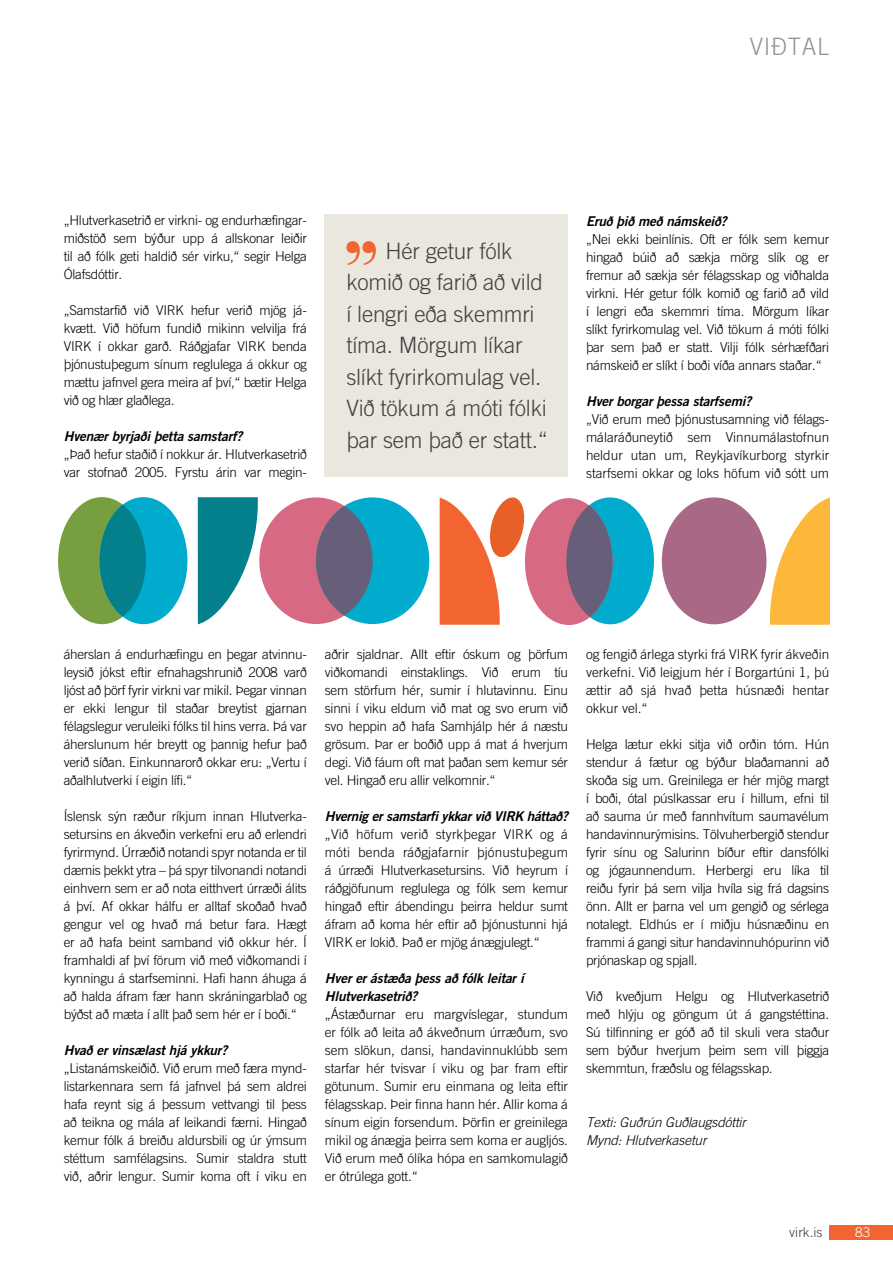
<style>
.page{position:relative;width:893px;height:1263px;background:#fff}
.page>*{position:absolute;margin:0;border:0;box-sizing:border-box;transform-origin:0 0}
.t1{font:300 24px "Trade Gothic";letter-spacing:.025em;color:#939598}
.t2{font:300 22.5px/31.5px "Trade Gothic";letter-spacing:-.01em;color:#414042}
.t3{font:300 13.5px/18px "Trade Gothic";letter-spacing:-.02em;color:#000;text-align:justify}
.t4{font:italic 13.5px/18px "Trade Gothic Bold Two";letter-spacing:-.01em;color:#000}
.t5{font:italic 300 13.5px/18px "Trade Gothic";letter-spacing:-.01em;color:#000}
.t6{font:300 13.5px "Trade Gothic";letter-spacing:.005em;color:#414042}
.t7{font:300 13.5px "Trade Gothic";color:#fff}
</style>
<div class="page">
<div style="left:325px;top:214px;width:243px;height:263px;background:#e9e7de"></div>
<svg style="left:346px;top:241px;width:30px;height:24px"></svg>
<div style="left:566px;top:497px;width:88px;height:127px;background:#00abcd;border-radius:50%"></div>
<div style="left:525px;top:498px;width:88px;height:127px;background:#d76a82;border-radius:50%"></div>
<div style="left:662px;top:497px;width:104px;height:127px;background:#a96886;border-radius:50%"></div>
<svg style="left:770px;top:498px;width:60px;height:127px"></svg>
<svg style="left:440px;top:497px;width:87px;height:128px"></svg>
<div style="left:566px;top:505px;width:47px;height:112px;background:#675f79;border-radius:50%"></div>
<svg style="left:198px;top:497px;width:63px;height:127px"></svg>
<div style="left:259px;top:497px;width:114px;height:127px;background:#d76a82;border-radius:50%"></div>
<div style="left:316px;top:497px;width:113px;height:127px;background:#00abcd;border-radius:50%"></div>
<div style="left:316px;top:506px;width:57px;height:109px;background:#675f79;border-radius:50%"></div>
<div style="left:58px;top:497px;width:88px;height:127px;background:#779e3f;border-radius:50%"></div>
<div style="left:100px;top:497px;width:87px;height:127px;background:#00abcd;border-radius:50%"></div>
<div style="left:100px;top:505px;width:46px;height:112px;background:#03808c;border-radius:50%"></div>
<div style="left:829px;top:1225px;width:64px;height:14px;background:#f26531"></div>
<h1 class="t1" style="left:750px;top:33px;width:81px">VIÐTAL</h1>
<p class="t3" style="left:64px;top:211px;width:245px">„Hlutverkasetrið er virkni- og endurhæfingar&shy;miðstöð sem býður upp á allskonar leiðir til að fólk geti haldið sér virku,“ segir Helga Ólafsdóttir.</p>
<p class="t3" style="left:64px;top:301px;width:245px">„Samstarfið við VIRK hefur verið mjög já&shy;kvætt. Við höfum fundið mikinn velvilja frá VIRK í okkar garð. Ráðgjafar VIRK benda þjónustuþegum sínum reglulega á okkur og mættu jafnvel gera meira af því,“ bætir Helga við og hlær glaðlega.</p>
<p class="t4" style="left:64px;top:427px;width:180px">Hvenær byrjaði þetta samstarf?</p>
<p class="t3" style="left:64px;top:445px;width:245px">„Það hefur staðið í nokkur ár. Hlutverkasetrið var stofnað 2005. Fyrstu árin var megin-</p>
<h2 class="t2" style="left:346px;top:235px;width:203px;text-indent:39px">Hér getur fólk komið og farið að vild í lengri eða skemmri tíma. Mörgum líkar slíkt fyrirkomulag vel.<br>Við tökum á móti fólki þar sem það er statt.“</h2>
<p class="t4" style="left:586px;top:212px;width:142px">Eruð þið með námskeið?</p>
<p class="t3" style="left:586px;top:230px;width:245px">„Nei ekki beinlínis. Oft er fólk sem kemur hingað búið að sækja mörg slík og er fremur að sækja sér félagsskap og viðhalda virkni. Hér getur fólk komið og farið að vild í lengri eða skemmri tíma. Mörgum líkar slíkt fyrirkomulag vel. Við tökum á móti fólki þar sem það er statt. Vilji fólk sérhæfðari námskeið er slíkt í boði víða annars staðar.“</p>
<p class="t4" style="left:586px;top:392px;width:167px">Hver borgar þessa starfsemi?</p>
<p class="t3" style="left:586px;top:410px;width:245px">„Við erum með þjónustusamning við félags&shy;málaráðuneytið sem Vinnumálastofnun heldur utan um, Reykjavíkurborg styrkir starfsemi okkar og loks höfum við sótt um</p>
<p class="t3" style="left:64px;top:645px;width:245px">áherslan á endurhæfingu en þegar atvinnu&shy;leysið jókst eftir efnahagshrunið 2008 varð ljóst að þörf fyrir virkni var mikil. Þegar vinnan er ekki lengur til staðar breytist gjarnan félagslegur veruleiki fólks til hins verra. Þá var áherslunum hér breytt og þannig hefur það verið síðan. Einkunnarorð okkar eru: „Vertu í aðalhlutverki í eigin lífi.“</p>
<p class="t3" style="left:64px;top:807px;width:245px">Íslensk sýn ræður ríkjum innan Hlutverka&shy;setursins en ákveðin verkefni eru að erlendri fyrirmynd. Úrræðið notandi spyr notanda er til dæmis þekkt ytra – þá spyr tilvonandi notandi einhvern sem er að nota eitthvert úrræði álits á því. Af okkar hálfu er alltaf skoðað hvað gengur vel og hvað má betur fara. Hægt er að hafa beint samband við okkur hér. Í framhaldi af því förum við með viðkomandi í kynningu á starfseminni. Hafi hann áhuga á að halda áfram fær hann skráningarblað og býðst að mæta í allt það sem hér er í boði.“</p>
<p class="t4" style="left:64px;top:1041px;width:165px">Hvað er vinsælast hjá ykkur?</p>
<p class="t3" style="left:64px;top:1059px;width:245px">„Listanámskeiðið. Við erum með færa mynd&shy;listarkennara sem fá jafnvel þá sem aldrei hafa reynt sig á þessum vettvangi til þess að teikna og mála af leikandi færni. Hingað kemur fólk á breiðu aldursbili og úr ýmsum stéttum samfélagsins. Sumir staldra stutt við, aðrir lengur. Sumir koma oft í viku en</p>
<p class="t3" style="left:325px;top:645px;width:245px">aðrir sjaldnar. Allt eftir óskum og þörfum viðkomandi einstaklings. Við erum tíu sem störfum hér, sumir í hlutavinnu. Einu sinni í viku eldum við mat og svo erum við svo heppin að hafa Samhjálp hér á næstu grösum. Þar er boðið upp á mat á hverjum degi. Við fáum oft mat þaðan sem kemur sér vel. Hingað eru allir velkomnir.“</p>
<p class="t4" style="left:325px;top:807px;width:245px">Hvernig er samstarfi ykkar við VIRK háttað?</p>
<p class="t3" style="left:325px;top:825px;width:245px">„Við höfum verið styrkþegar VIRK og á móti benda ráðgjafarnir þjónustuþegum á úrræði Hlutverkasetursins. Við heyrum í ráðgjöfunum reglulega og fólk sem kemur hingað eftir ábendingu þeirra heldur sumt áfram að koma hér eftir að þjónustunni hjá VIRK er lokið. Það er mjög ánægjulegt.“</p>
<p class="t4" style="left:325px;top:969px;width:200px">Hver er ástæða þess að fólk leitar í<br>Hlutverkasetrið?</p>
<p class="t3" style="left:325px;top:1005px;width:245px">„Ástæðurnar eru margvíslegar, stundum er fólk að leita að ákveðnum úrræðum, svo sem slökun, dansi, handavinnuklúbb sem starfar hér tvisvar í viku og þar fram eftir götunum. Sumir eru einmana og leita eftir félagsskap. Þeir finna hann hér. Allir koma á sínum eigin forsendum. Þörfin er greinilega mikil og ánægja þeirra sem koma er augljós.<br>Við erum með ólíka hópa en samkomulagið er ótrúlega gott.“</p>
<p class="t3" style="left:586px;top:645px;width:245px">og fengið árlega styrki frá VIRK fyrir ákveðin verkefni. Við leigjum hér í Borgartúni 1, þú ættir að sjá hvað þetta húsnæði hentar okkur vel.“</p>
<p class="t3" style="left:586px;top:735px;width:245px">Helga lætur ekki sitja við orðin tóm. Hún stendur á fætur og býður blaðamanni að skoða sig um. Greinilega er hér mjög margt í boði, ótal púslkassar eru í hillum, efni til að sauma úr með fannhvítum saumavélum handavinnurýmisins. Tölvuherbergið stendur fyrir sínu og Salurinn bíður eftir dansfólki og jógaunnendum. Herbergi eru líka til reiðu fyrir þá sem vilja hvíla sig frá dagsins önn. Allt er þarna vel um gengið og sérlega notalegt. Eldhús er í miðju húsnæðinu en frammi á gangi situr handavinnuhópurinn við prjónaskap og spjall.</p>
<p class="t3" style="left:586px;top:987px;width:245px">Við kveðjum Helgu og Hlutverkasetrið með hlýju og göngum út á gangstéttina.<br>Sú tilfinning er góð að til skuli vera staður sem býður hverjum þeim sem vill þiggja skemmtun, fræðslu og félagsskap.</p>
<p class="t5" style="left:586px;top:1113px;width:161px">Texti: Guðrún Guðlaugsdóttir<br>Mynd: Hlutverkasetur</p>
<p class="t6" style="left:789px;top:1224px;width:35px">virk.is</p>
<p class="t7" style="left:855px;top:1224px;width:17px">83</p>
</div>
